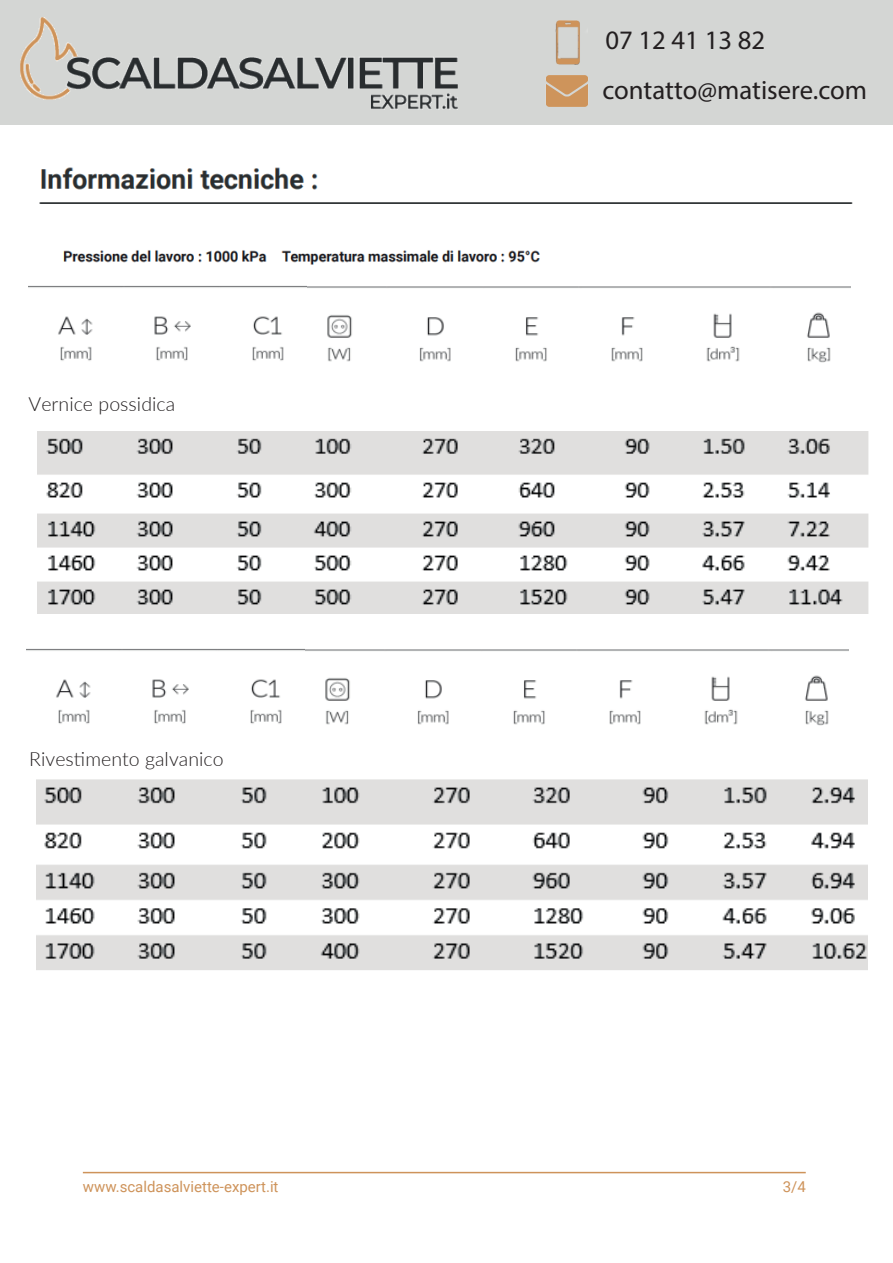
<style>
.page{position:relative;width:893px;height:1263px;background:#fff}
.page>*{position:absolute;margin:0;border:0;box-sizing:border-box;transform-origin:0 0}
.t1{font:26.7px/49.1px "Myriad Pro";color:#231f20}
.t2{font:300 19.5px "Lato";letter-spacing:.005em;color:#231f20}
.t3{font:15px "Roboto";color:#ce935a}
</style>
<div class="page">
<hr style="left:83px;top:1172px;width:723px;height:1px;background:#ce935a">
<img style="left:39px;top:167px;width:814px;height:98px">
<img style="left:307px;top:286px;width:543px;height:77px">
<img style="left:29px;top:285px;width:277px;height:76px">
<img style="left:305px;top:649px;width:543px;height:77px">
<img style="left:26px;top:648px;width:278px;height:76px">
<img style="left:37px;top:779px;width:831px;height:191px">
<img style="left:38px;top:432px;width:831px;height:182px">
<div style="left:0;top:0;width:893px;height:124px;background:#d4d6d4"></div>
<img style="left:555px;top:20px;width:25px;height:42px">
<img style="left:546px;top:62px;width:42px;height:45px">
<img style="left:20px;top:17px;width:438px;height:93px">
<p class="t2" style="left:29px;top:390px;width:148px">Vernice possidica</p>
<p class="t2" style="left:29px;top:745px;width:196px">Rivestimento galvanico</p>
<h1 class="t1" style="left:602px;top:16px;width:266px">07 12 41 13 82 contatto@matisere.com</h1>
<p class="t3" style="left:83px;top:1176px;width:197px">www.scaldasalviette-expert.it</p>
<p class="t3" style="left:783px;top:1176px;width:25px">3/4</p>
</div>
